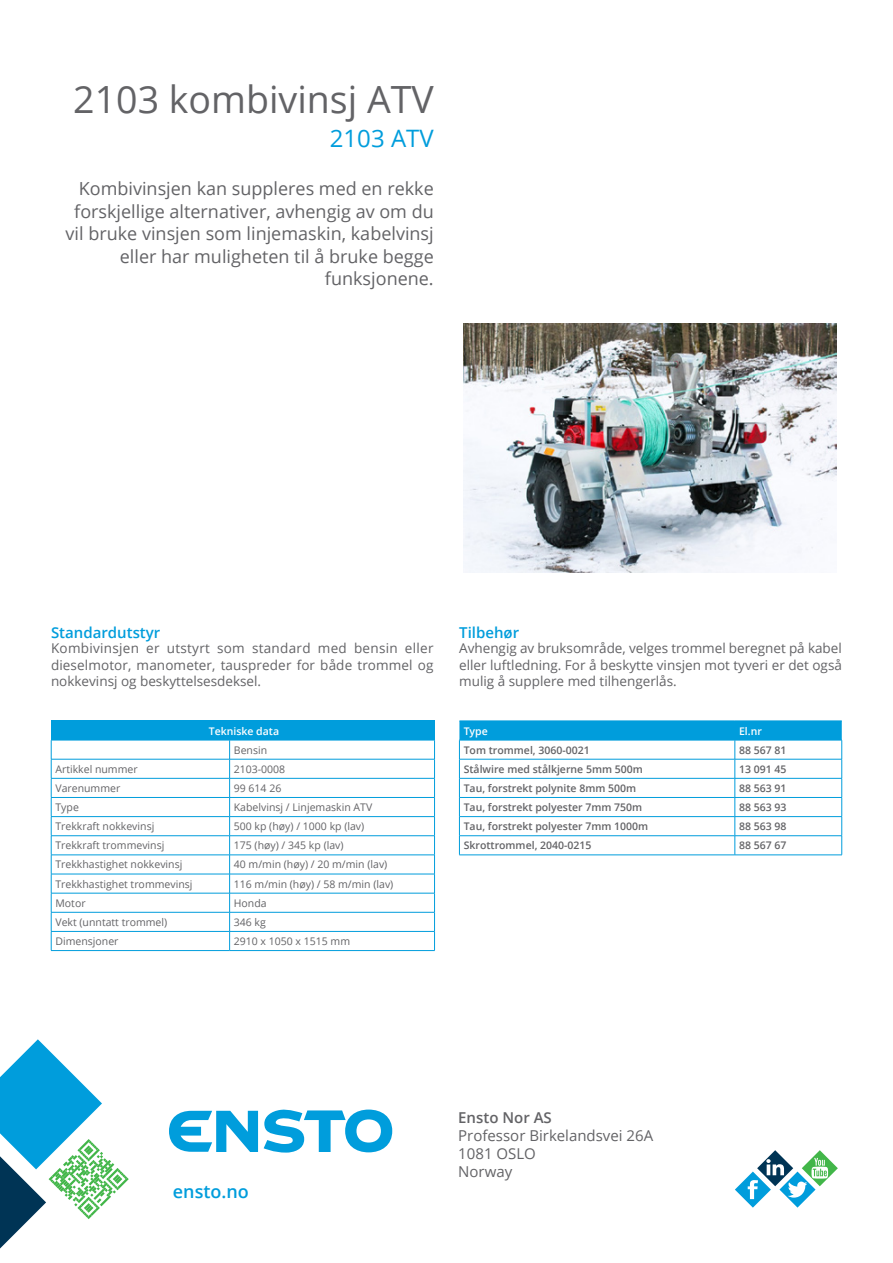
<style>
.page{position:relative;width:893px;height:1263px;background:#fff}
.page>*{position:absolute;margin:0;border:0;box-sizing:border-box;transform-origin:0 0}
.E_Heading_26pt{font:37.5px "Open Sans";color:#636366}
.E_Subheading_Blue16p{font:24px "Open Sans";color:#009ddc}
.E_Foreword_12pt{font:18px/22.5px "Open Sans";color:#636366;text-align:right}
.t1{font:600 18px "Open Sans";color:#009ddc}
.t2{font:15px/18px "Open Sans";color:#636366}
.E_Subheading_in_Text{font:600 15px "Open Sans";color:#009ddc}
.t3{font:600 15px "Open Sans";color:#636366}
.E_Body_9pt{font:13.5px/16.5px "Open Sans";color:#636366;text-align:justify}
.E_Product_Page_Table{font:10.5px "Open Sans";color:#636366}
.E_Product_Page_Table-2{font:600 10.5px "Open Sans";color:#636366}
.E_Product_Page_Table-3{font:600 10.5px "Open Sans";color:#fff}
</style>
<div class="page">
<svg style="left:0;top:1039px;width:129px;height:210px"></svg>
<svg style="left:735px;top:1150px;width:103px;height:57px"></svg>
<svg style="left:169px;top:1111px;width:89px;height:41px"></svg>
<svg style="left:264px;top:1109px;width:128px;height:43px"></svg>
<hr style="left:459px;top:855px;width:276px;height:1px;background:#009ddc">
<hr style="left:735px;top:855px;width:107px;height:1px;background:#009ddc">
<svg style="left:459px;top:722px;width:383px;height:133px"></svg>
<hr style="left:459px;top:721px;width:276px;height:1px;background:#009ddc">
<hr style="left:735px;top:721px;width:107px;height:1px;background:#009ddc">
<hr style="left:459px;top:740px;width:276px;height:1px;background:#009ddc">
<hr style="left:735px;top:740px;width:107px;height:1px;background:#009ddc">
<div style="left:51px;top:721px;width:384px;height:19px;background:#009ddc"></div>
<hr style="left:51px;top:759px;width:179px;height:1px;background:#009ddc">
<hr style="left:230px;top:759px;width:205px;height:1px;background:#009ddc">
<hr style="left:51px;top:778px;width:179px;height:1px;background:#009ddc">
<hr style="left:230px;top:778px;width:205px;height:1px;background:#009ddc">
<hr style="left:51px;top:797px;width:179px;height:1px;background:#009ddc">
<hr style="left:230px;top:797px;width:205px;height:1px;background:#009ddc">
<hr style="left:51px;top:816px;width:179px;height:1px;background:#009ddc">
<hr style="left:230px;top:816px;width:205px;height:1px;background:#009ddc">
<hr style="left:51px;top:835px;width:179px;height:1px;background:#009ddc">
<hr style="left:230px;top:835px;width:205px;height:1px;background:#009ddc">
<hr style="left:51px;top:855px;width:179px;height:1px;background:#009ddc">
<hr style="left:230px;top:855px;width:205px;height:1px;background:#009ddc">
<hr style="left:51px;top:874px;width:179px;height:1px;background:#009ddc">
<hr style="left:230px;top:874px;width:205px;height:1px;background:#009ddc">
<hr style="left:51px;top:893px;width:179px;height:1px;background:#009ddc">
<hr style="left:230px;top:893px;width:205px;height:1px;background:#009ddc">
<hr style="left:51px;top:912px;width:179px;height:1px;background:#009ddc">
<hr style="left:230px;top:912px;width:205px;height:1px;background:#009ddc">
<svg style="left:229px;top:741px;width:1px;height:209px"></svg>
<hr style="left:51px;top:950px;width:179px;height:1px;background:#009ddc">
<hr style="left:230px;top:950px;width:205px;height:1px;background:#009ddc">
<svg style="left:434px;top:741px;width:1px;height:209px"></svg>
<hr style="left:51px;top:740px;width:179px;height:1px;background:#009ddc">
<hr style="left:230px;top:740px;width:205px;height:1px;background:#009ddc">
<svg style="left:51px;top:740px;width:1px;height:210px"></svg>
<hr style="left:51px;top:931px;width:179px;height:1px;background:#009ddc">
<hr style="left:230px;top:931px;width:205px;height:1px;background:#009ddc">
<img style="left:464px;top:323px;width:373px;height:249px">
<p class="E_Heading_26pt" style="left:73px;top:73px;width:362px">2103 kombivinsj ATV</p>
<p class="E_Subheading_Blue16p" style="left:330px;top:122px;width:105px">2103 ATV</p>
<p class="E_Foreword_12pt" style="left:66px;top:177px;width:370px">Kombivinsjen kan suppleres med en rekke forskjellige alternativer, avhengig av om du vil bruke vinsjen som linjemaskin, kabelvinsj eller har muligheten til å bruke begge funksjonene.</p>
<p class="E_Subheading_in_Text" style="left:51px;top:622px;width:111px">Standardutstyr</p>
<p class="E_Body_9pt" style="left:51px;top:640px;width:384px">Kombivinsjen er utstyrt som standard med bensin eller dieselmotor, manometer, tauspreder for både trommel og nokkevinsj og beskyttelsesdeksel.</p>
<p class="E_Product_Page_Table-3" style="left:209px;top:723px;width:72px">Tekniske data</p>
<p class="E_Product_Page_Table" style="left:234px;top:743px;width:35px">Bensin</p>
<p class="E_Product_Page_Table" style="left:55px;top:762px;width:84px">Artikkel nummer</p>
<p class="E_Product_Page_Table" style="left:234px;top:762px;width:53px">2103-0008</p>
<p class="E_Product_Page_Table" style="left:55px;top:781px;width:66px">Varenummer</p>
<p class="E_Product_Page_Table" style="left:234px;top:781px;width:49px">99 614 26</p>
<p class="E_Product_Page_Table" style="left:55px;top:800px;width:25px">Type</p>
<p class="E_Product_Page_Table" style="left:234px;top:800px;width:140px">Kabelvinsj / Linjemaskin ATV</p>
<p class="E_Product_Page_Table" style="left:55px;top:819px;width:100px">Trekkraft nokkevinsj</p>
<p class="E_Product_Page_Table" style="left:234px;top:819px;width:132px">500 kp (høy) / 1000 kp (lav)</p>
<p class="E_Product_Page_Table" style="left:55px;top:838px;width:110px">Trekkraft trommevinsj</p>
<p class="E_Product_Page_Table" style="left:234px;top:838px;width:111px">175 (høy) / 345 kp (lav)</p>
<p class="E_Product_Page_Table" style="left:55px;top:857px;width:128px">Trekkhastighet nokkevinsj</p>
<p class="E_Product_Page_Table" style="left:234px;top:857px;width:155px">40 m/min (høy) / 20 m/min (lav)</p>
<p class="E_Product_Page_Table" style="left:55px;top:876px;width:138px">Trekkhastighet trommevinsj</p>
<p class="E_Product_Page_Table" style="left:234px;top:876px;width:161px">116 m/min (høy) / 58 m/min (lav)</p>
<p class="E_Product_Page_Table" style="left:55px;top:896px;width:32px">Motor</p>
<p class="E_Product_Page_Table" style="left:234px;top:896px;width:34px">Honda</p>
<p class="E_Product_Page_Table" style="left:55px;top:915px;width:113px">Vekt (unntatt trommel)</p>
<p class="E_Product_Page_Table" style="left:234px;top:915px;width:34px">346 kg</p>
<p class="E_Product_Page_Table" style="left:55px;top:934px;width:65px">Dimensjoner</p>
<p class="E_Product_Page_Table" style="left:234px;top:934px;width:118px">2910 x 1050 x 1515 mm</p>
<p class="E_Subheading_in_Text" style="left:459px;top:622px;width:61px">Tilbehør</p>
<p class="E_Body_9pt" style="left:459px;top:640px;width:384px">Avhengig av bruksområde, velges trommel beregnet på kabel eller luftledning. For å beskytte vinsjen mot tyveri er det også mulig å supplere med tilhengerlås.</p>
<p class="E_Product_Page_Table-3" style="left:464px;top:723px;width:26px">Type</p>
<p class="E_Product_Page_Table-3" style="left:739px;top:723px;width:24px">El.nr</p>
<p class="E_Product_Page_Table-2" style="left:464px;top:743px;width:128px">Tom trommel, 3060-0021</p>
<p class="E_Product_Page_Table-2" style="left:739px;top:743px;width:49px">88 567 81</p>
<p class="E_Product_Page_Table-2" style="left:464px;top:762px;width:181px">Stålwire med stålkjerne 5mm 500m</p>
<p class="E_Product_Page_Table-2" style="left:739px;top:762px;width:49px">13 091 45</p>
<p class="E_Product_Page_Table-2" style="left:464px;top:781px;width:174px">Tau, forstrekt polynite 8mm 500m</p>
<p class="E_Product_Page_Table-2" style="left:739px;top:781px;width:49px">88 563 91</p>
<p class="E_Product_Page_Table-2" style="left:464px;top:800px;width:180px">Tau, forstrekt polyester 7mm 750m</p>
<p class="E_Product_Page_Table-2" style="left:739px;top:800px;width:49px">88 563 93</p>
<p class="E_Product_Page_Table-2" style="left:464px;top:819px;width:186px">Tau, forstrekt polyester 7mm 1000m</p>
<p class="E_Product_Page_Table-2" style="left:739px;top:819px;width:49px">88 563 98</p>
<p class="E_Product_Page_Table-2" style="left:464px;top:838px;width:129px">Skrottrommel, 2040-0215</p>
<p class="E_Product_Page_Table-2" style="left:739px;top:838px;width:49px">88 567 67</p>
<h3 class="t1" style="left:173px;top:1179px;width:78px">ensto.no</h3>
<h3 class="t3" style="left:458px;top:1107px;width:95px">Ensto Nor AS</h3>
<h3 class="t2" style="left:458px;top:1126px;width:197px">Professor Birkelandsvei 26A<br>1081 OSLO<br>Norway</h3>
</div>
